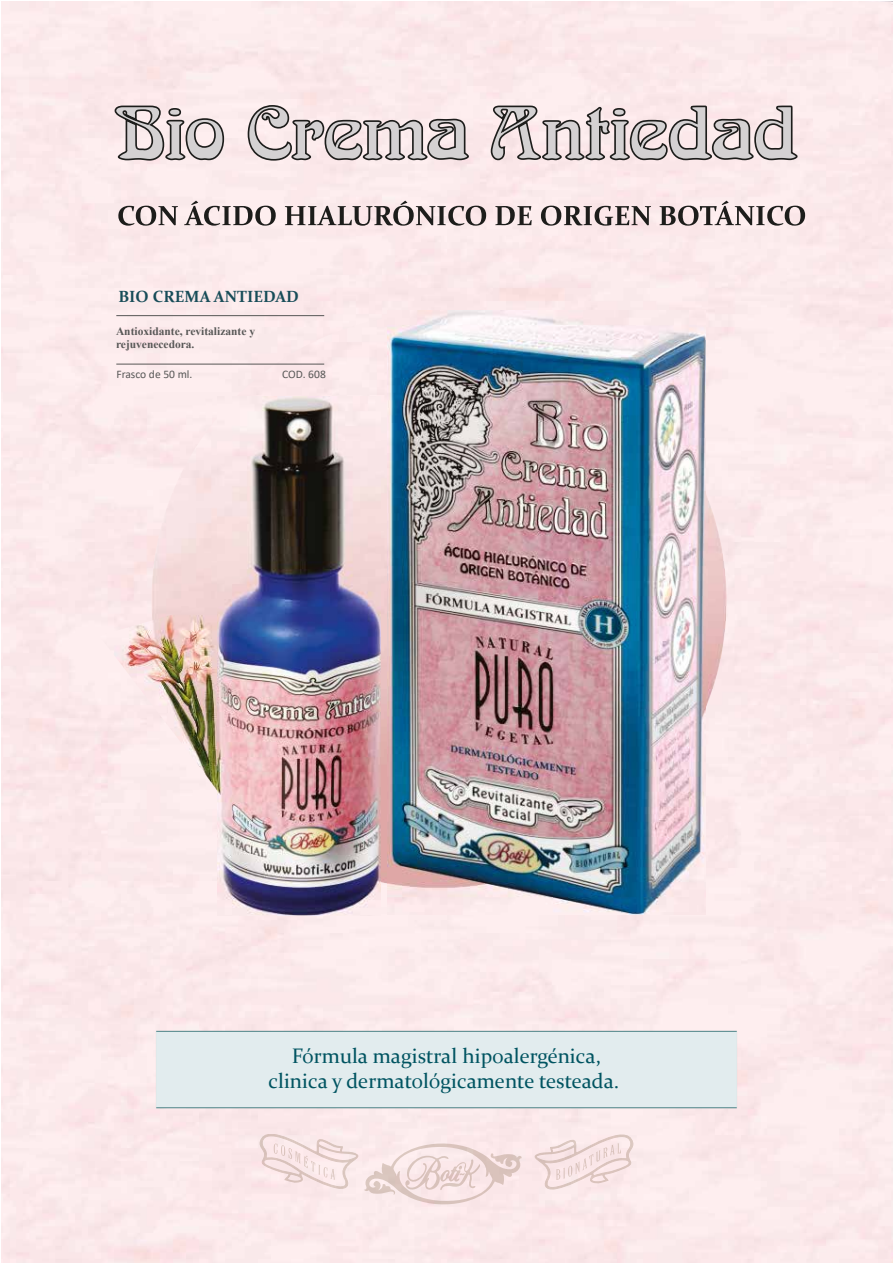
<style>
.page{position:relative;width:893px;height:1263px;background:#fff}
.page>*{position:absolute;margin:0;border:0;box-sizing:border-box;transform-origin:0 0}
.t1{font:79.35px "Arnold Boe D";letter-spacing:-.015em;color:#d4d1d2}
.t2{font:21px/25.2px "Constantia";color:#005461;text-align:center}
.t3{font:700 16.2px "Constantia";color:#174c58}
.t4{font:700 11.55px/12.5px "Times New Roman";color:#575756}
.t5{font:11.55px "Calibri";color:#575756}
</style>
<div class="page">
<svg style="left:118px;top:201px;width:687px;height:25px;background:#bcb0b0"></svg>
<img style="left:151px;top:313px;width:576px;height:575px">
<img style="left:99px;top:600px;width:118px;height:198px">
<img style="left:217px;top:397px;width:163px;height:518px">
<img style="left:388px;top:311px;width:318px;height:603px">
<svg style="left:114px;top:105px;width:111px;height:56px;background:#d2c4c5"></svg>
<svg style="left:247px;top:104px;width:223px;height:57px;background:#d5c7c7"></svg>
<svg style="left:490px;top:92px;width:308px;height:69px;background:#d9cacb"></svg>
<hr style="left:116px;top:315px;width:208px;height:1px;background:#575756">
<hr style="left:116px;top:364px;width:208px;height:1px;background:#575756">
<div style="left:156px;top:1031px;width:581px;height:77px;background:#e2ecee"></div>
<hr style="left:156px;top:1107px;width:581px;height:1px;background:#5a8c8f">
<hr style="left:156px;top:1031px;width:581px;height:1px;background:#5a8c8f">
<svg style="left:260px;top:1134px;width:373px;height:70px;background:#f4e1e1"></svg>
<h1 class="t1" style="left:115px;top:89px;width:683px">Bio Crema Antiedad</h1>
<p class="t3" style="left:118px;top:286px;width:182px">BIO CREMA ANTIEDAD</p>
<p class="t4" style="left:116px;top:325px;width:141px">Antioxidante, revitalizante y rejuvenecedora.</p>
<p class="t5" style="left:116px;top:366px;width:78px">Frasco de 50 ml.</p>
<p class="t5" style="left:282px;top:366px;width:45px">COD. 608</p>
<p class="t2" style="left:268px;top:1042px;width:352px">Fórmula magistral hipoalergénica, clinica y dermatológicamente testeada.</p>
</div>
